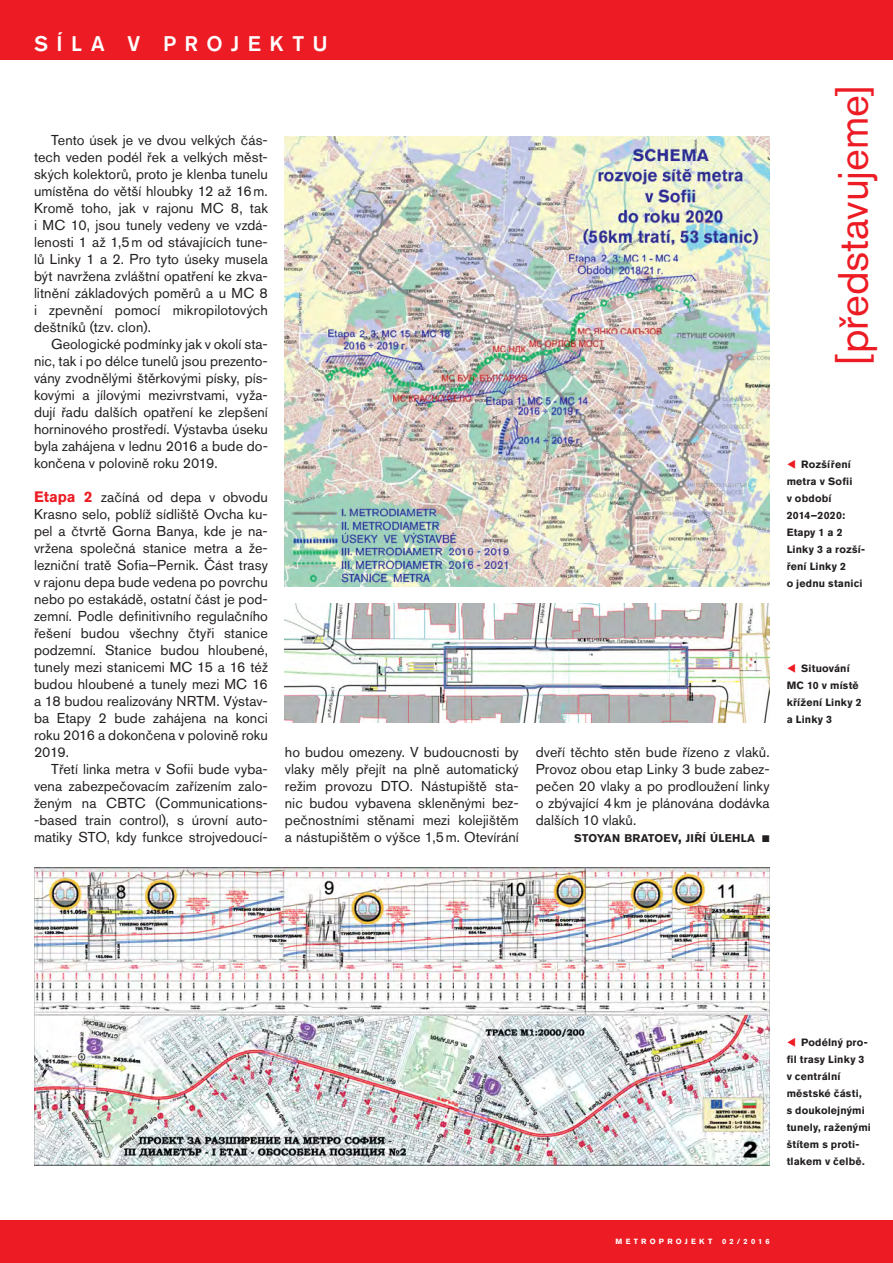
<style>
.page{position:relative;width:893px;height:1263px;background:#fff}
.page>*{position:absolute;margin:0;border:0;box-sizing:border-box;transform-origin:0 0}
.t1{font:42px "Akzidenz Grotesk CE";letter-spacing:-.005em;color:#ed1c24}
.t2{font:500 21px "Akzidenz Grotesk CE";letter-spacing:.405em;color:#fff}
.t3{font:14.25px/17px "Akzidenz Grotesk CE";letter-spacing:.005em;color:#231f20;text-align:justify}
.t4{font:700 11.1px "Akzidenz Grotesk CE";letter-spacing:.025em;color:#231f20}
.t5{font:700 10.5px/17px "Akzidenz Grotesk CE";letter-spacing:.015em;color:#231f20}
.t6{font:700 7.5px "Akzidenz Grotesk CE";letter-spacing:.43em;color:#fff}
.s1{font-weight:700;font-size:15px;color:#ed1c24}
.s2{font-size:14.25px}
.s3{color:#ed1c24}
</style>
<div class="page">
<div style="left:0;top:0;width:893px;height:60px;background:#ed1c24"></div>
<img style="left:285px;top:136px;width:485px;height:451px">
<img style="left:34px;top:868px;width:736px;height:297px">
<img style="left:285px;top:604px;width:485px;height:119px">
<div style="left:0;top:1220px;width:893px;height:43px;background:#ed1c24"></div>
<h2 class="t2" style="left:34px;top:36px;width:295px">SÍLA V PROJEKTU</h2>
<p class="t3" style="left:34px;top:133px;width:235px;text-indent:17px">Tento úsek je ve dvou velkých čás&shy;tech veden podél řek a velkých měst&shy;ských kolektorů, proto je klenba tunelu umístěna do větší hloubky 12 až 16 m.<br>Kromě toho, jak v rajonu MC 8, tak i MC 10, jsou tunely vedeny ve vzdá&shy;lenosti 1 až 1,5 m od stávajících tune&shy;lů Linky 1 a 2. Pro tyto úseky musela být navržena zvláštní opatření ke zkva&shy;litnění základových poměrů a u MC 8 i zpevnění pomocí mikropilotových deštníků (tzv. clon).</p>
<p class="t3" style="left:34px;top:337px;width:235px;text-indent:17px">Geologické podmínky jak v okolí sta&shy;nic, tak i po délce tunelů jsou prezento&shy;vány zvodnělými štěrkovými písky, pís&shy;kovými a jílovými mezivrstvami, vyža&shy;dují řadu dalších opatření ke zlepšení horninového prostředí. Výstavba úseku byla zahájena v lednu 2016 a bude do&shy;končena v polovině roku 2019.</p>
<p class="t3" style="left:34px;top:490px;width:235px"><span class="s1">Etapa 2</span> začíná od depa v obvodu Krasno selo, poblíž sídliště Ovcha ku&shy;pel a čtvrtě Gorna Banya, kde je na&shy;vržena společná stanice metra a že&shy;lezniční tratě Sofia–Pernik. Část trasy v rajonu depa bude vedena po povrchu nebo po estakádě, ostatní část je pod&shy;zemní. Podle definitivního regulačního řešení budou všechny čtyři stanice podzemní. Stanice budou hloubené, tunely mezi stanicemi MC 15 a 16 též budou hloubené a tunely mezi MC 16 a 18 budou realizovány NRTM. Výstav&shy;ba Etapy 2 bude zahájena na konci roku 2016 a dokončena v polovině roku 2019.</p>
<p class="t3" style="left:34px;top:762px;width:235px;text-indent:17px">Třetí linka metra v Sofii bude vyba&shy;vena zabezpečovacím zařízením zalo&shy;ženým na CBTC (Communications--based train control), s úrovní auto&shy;matiky STO, kdy funkce strojvedoucí-</p>
<p class="t3" style="left:285px;top:745px;width:235px">ho budou omezeny. V budoucnosti by vlaky měly přejít na plně automatický režim provozu DTO. Nástupiště sta&shy;nic budou vybavena skleněnými bez&shy;pečnostními stěnami mezi kolejištěm a nástupištěm o výšce 1,5 m. Otevírání</p>
<p class="t3" style="left:536px;top:745px;width:235px">dveří těchto stěn bude řízeno z vlaků.<br>Provoz obou etap Linky 3 bude zabez&shy;pečen 20 vlaky a po prodloužení linky o zbývající 4 km je plánována dodávka dalších 10 vlaků.</p>
<p class="t4" style="left:574px;top:834px;width:197px">STOYAN BRATOEV<span class="s2">,</span> JIŘÍ ÚLEHLA ■</p>
<h1 class="t1" style="left:838px;top:365px;width:281px;rotate:-90deg">[představujeme]</h1>
<p class="t5" style="left:787px;top:457px;width:80px"><span class="s3">▼</span> Rozšíření metra v Sofii<br>v období<br>2014–2020:<br>Etapy 1 a 2<br>Linky 3 a rozší&shy;ření Linky 2<br>o jednu stanici</p>
<p class="t5" style="left:787px;top:661px;width:77px"><span class="s3">▼</span> Situování<br>MC 10 v místě křížení Linky 2 a Linky 3</p>
<p class="t5" style="left:787px;top:1035px;width:86px"><span class="s3">▼</span> Podélný pro&shy;fil trasy Linky 3 v centrální městské části,<br>s doukolejnými tunely, raženými štítem s proti&shy;tlakem v čelbě.</p>
<p class="t6" style="left:615px;top:1238px;width:98px">METROPROJEKT</p>
<p class="t6" style="left:722px;top:1238px;width:49px">02/2016</p>
</div>
